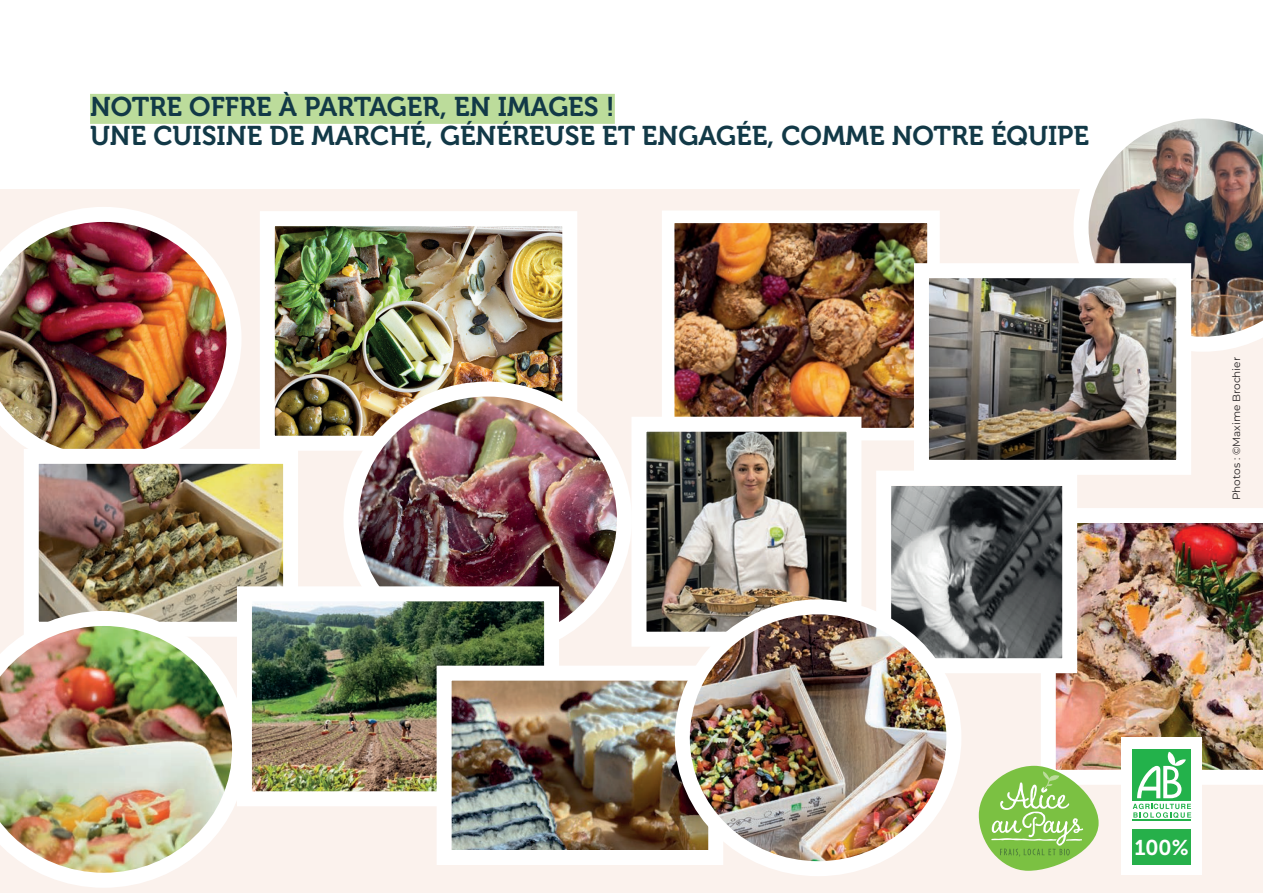
<style>
.page{position:relative;width:1263px;height:893px;background:#fff}
.page>*{position:absolute;margin:0;border:0;box-sizing:border-box;transform-origin:0 0}
.t1{font:27px/28.5px "Museo 700";color:#123947}
.t2{font:21.3px "Museo 700";color:#fff}
.t3{font:10.5px "Montserrat";color:#231f20}
</style>
<div class="page">
<div style="left:0;top:190px;width:1263px;height:703px;background:#fbf2ed"></div>
<img style="left:676px;top:224px;width:250px;height:202px">
<div style="left:662px;top:210px;width:278px;height:230px;border:13px solid #fff"></div>
<div style="left:90px;top:94px;width:525px;height:30px;background:#bcdc9b"></div>
<img style="left:0;top:207px;width:241px;height:242px">
<img style="left:1041px;top:508px;width:222px;height:277px">
<img style="left:892px;top:487px;width:169px;height:170px">
<div style="left:876px;top:471px;width:201px;height:202px;border:15px solid #fff"></div>
<img style="left:276px;top:227px;width:285px;height:208px">
<div style="left:260px;top:211px;width:317px;height:240px;border:15px solid #fff"></div>
<img style="left:40px;top:465px;width:242px;height:146px">
<div style="left:24px;top:449px;width:274px;height:188px;border:15px solid #fff"></div>
<img style="left:351px;top:389px;width:267px;height:250px">
<div style="left:343px;top:382px;width:289px;height:276px;border:15px solid #fff;border-radius:50%"></div>
<div style="left:1122px;top:738px;width:80px;height:137px;background:#fff"></div>
<div style="left:1133px;top:829px;width:58px;height:36px;background:#26b04a"></div>
<hr style="left:1133px;top:819px;width:58px;height:1px;background:#23b24b">
<svg style="left:1133px;top:804px;width:58px;height:14px"></svg>
<div style="left:1133px;top:749px;width:58px;height:52px;background:#23b24b"></div>
<svg style="left:1137px;top:752px;width:49px;height:46px"></svg>
<svg style="left:979px;top:766px;width:119px;height:105px"></svg>
<img style="left:1073px;top:118px;width:190px;height:234px">
<img style="left:930px;top:279px;width:245px;height:180px">
<div style="left:914px;top:263px;width:277px;height:212px;border:15px solid #fff"></div>
<img style="left:647px;top:433px;width:198px;height:198px">
<div style="left:631px;top:417px;width:230px;height:230px;border:15px solid #fff"></div>
<img style="left:253px;top:602px;width:290px;height:188px">
<div style="left:237px;top:586px;width:322px;height:220px;border:15px solid #fff"></div>
<img style="left:0;top:611px;width:247px;height:277px">
<img style="left:453px;top:682px;width:229px;height:167px">
<div style="left:437px;top:666px;width:286px;height:199px;border:15px solid #fff"></div>
<img style="left:682px;top:607px;width:272px;height:262px">
<div style="left:675px;top:599px;width:286px;height:277px;border:15px solid #fff;border-radius:50%"></div>
<p class="t1" style="left:90px;top:93px;width:1001px">NOTRE OFFRE À PARTAGER, EN IMAGES !<br>UNE CUISINE DE MARCHÉ, GÉNÉREUSE ET ENGAGÉE, COMME NOTRE ÉQUIPE</p>
<p class="t3" style="left:1229px;top:500px;width:145px;rotate:-90deg">Photos : ©Maxime Brochier</p>
<p class="t2" style="left:1134px;top:836px;width:56px">100%</p>
</div>
